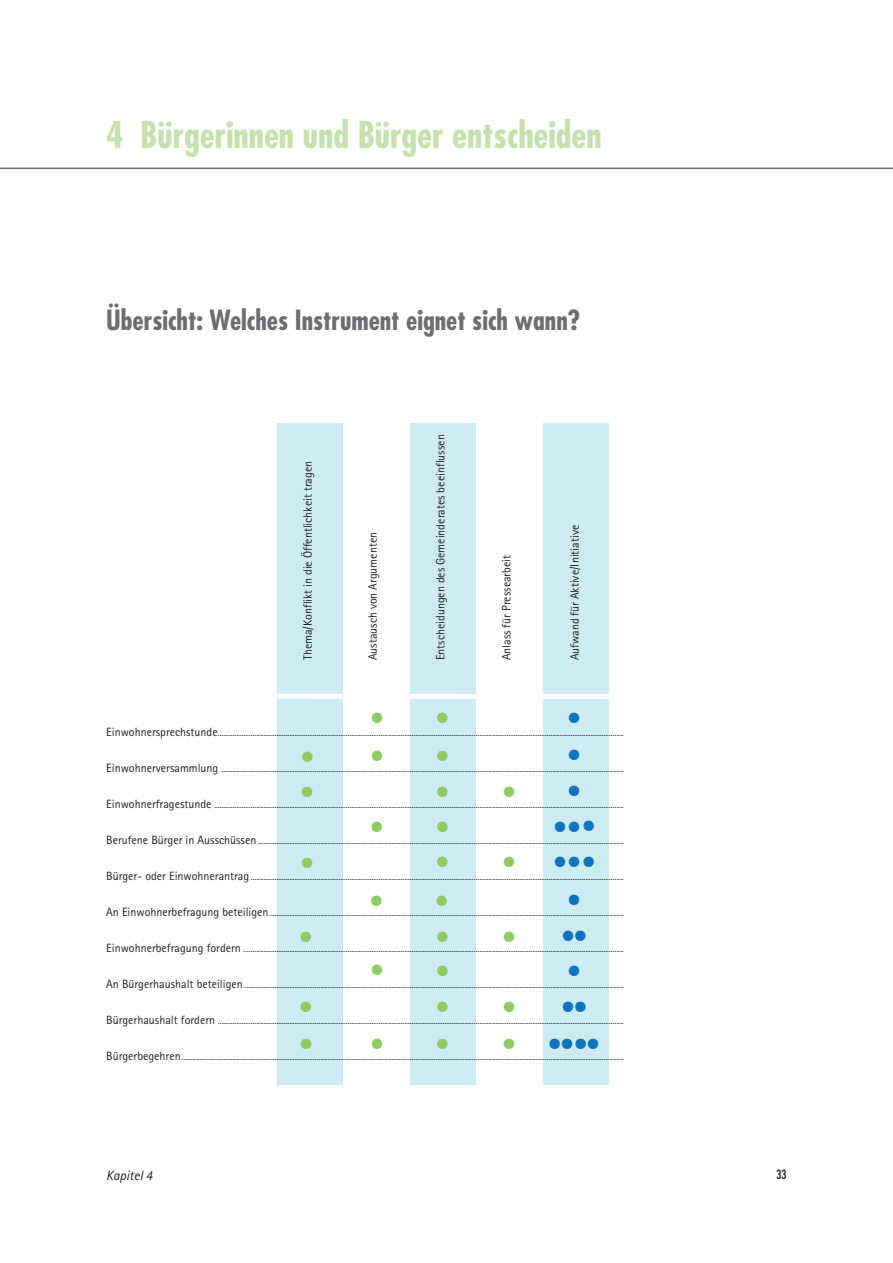
<style>
.page{position:relative;width:893px;height:1263px;background:#fff}
.page>*{position:absolute;margin:0;border:0;box-sizing:border-box;transform-origin:0 0}
.t1{font:48px "Helvetica";color:#8fca64}
.t2{font:48px/36.6px "Helvetica";color:#1074bc}
.t3{font:700 condensed 36px "Futura";color:#c6e1ae}
.t4{font:700 condensed 27px "Futura";color:#6c6d70}
.t5{font:italic 13.5px "Agfa Rotis Sans Serif";color:#231f20}
.t6{font:500 13.5px "Futura Condensed BQ";color:#231f20}
.t7{font:12px "Agfa Rotis Sans Serif";color:#231f20}
.t8{font:9px "Agfa Rotis Sans Serif";color:#231f20}
.s1{font-size:12px}
</style>
<div class="page">
<div style="left:277px;top:423px;width:66px;height:661px;background:#cdebf2"></div>
<div style="left:410px;top:423px;width:66px;height:661px;background:#cdebf2"></div>
<div style="left:543px;top:423px;width:66px;height:661px;background:#cdebf2"></div>
<hr style="left:0;top:168px;width:893px;height:1px;background:#6c6d70">
<div style="left:54px;top:694px;width:577px;height:5px;background:#fff"></div>
<h2 class="t3" style="left:106px;top:119px;width:497px">4 Bürgerinnen und Bürger entscheiden</h2>
<h3 class="t4" style="left:106px;top:308px;width:475px">Übersicht: Welches Instrument eignet sich wann?</h3>
<h3 class="t7" style="left:303px;top:660px;width:201px;rotate:-90deg">Thema/Konflikt in die Öffentlichkeit tragen</h3>
<h3 class="t7" style="left:369px;top:660px;width:130px;rotate:-90deg">Austausch von Argumenten</h3>
<h3 class="t7" style="left:436px;top:660px;width:227px;rotate:-90deg">Entscheidungen des Gemeinderates beeinflussen</h3>
<h3 class="t7" style="left:502px;top:660px;width:107px;rotate:-90deg">Anlass für Pressearbeit</h3>
<h3 class="t7" style="left:571px;top:660px;width:137px;rotate:-90deg">Aufwand für Aktive/Initiative</h3>
<h1 class="t1" style="left:368px;top:690px;width:84px">• •</h1>
<h1 class="t1" style="left:368px;top:728px;width:84px">• •</h1>
<h1 class="t2" style="left:566px;top:700px;width:18px;text-align:justify">• • •</h1>
<h1 class="t2" style="left:552px;top:809px;width:47px">•••</h1>
<h1 class="t2" style="left:552px;top:844px;width:47px;line-height:37.5px">••• •</h1>
<h1 class="t2" style="left:560px;top:920px;width:31px;line-height:34.3px">•• •</h1>
<h1 class="t2" style="left:560px;top:989px;width:31px">••</h1>
<h1 class="t2" style="left:546px;top:1026px;width:57px">••••</h1>
<p class="t8" style="left:106px;top:730px;width:519px"><span class="s1">Einwohnersprechstunde</span>..............................................................................................................................................................................................................................</p>
<p class="t8" style="left:106px;top:766px;width:519px"><span class="s1">Einwohnerversammlung</span> ............................................................................................................................................................................................................................</p>
<p class="t8" style="left:106px;top:802px;width:519px"><span class="s1">Einwohnerfragestunde</span> ................................................................................................................................................................................................................................</p>
<p class="t8" style="left:106px;top:838px;width:519px"><span class="s1">Berufene Bürger in Ausschüssen</span> ........................................................................................................................................................................................................</p>
<p class="t8" style="left:106px;top:874px;width:519px"><span class="s1">Bürger- oder Einwohnerantrag</span> ............................................................................................................................................................................................................</p>
<p class="t8" style="left:106px;top:910px;width:519px"><span class="s1">An Einwohnerbefragung beteiligen</span>..................................................................................................................................................................................................</p>
<p class="t8" style="left:106px;top:946px;width:519px"><span class="s1">Einwohnerbefragung fordern</span> ................................................................................................................................................................................................................</p>
<p class="t8" style="left:106px;top:982px;width:519px"><span class="s1">An Bürgerhaushalt beteiligen</span>................................................................................................................................................................................................................</p>
<p class="t8" style="left:106px;top:1018px;width:519px"><span class="s1">Bürgerhaushalt fordern</span> ..............................................................................................................................................................................................................................</p>
<p class="t8" style="left:106px;top:1054px;width:519px"><span class="s1">Bürgerbegehren</span>..................................................................................................................................................................................................................................................</p>
<h1 class="t1" style="left:299px;top:729px;width:18px">•</h1>
<h1 class="t1" style="left:299px;top:764px;width:18px">•</h1>
<h1 class="t1" style="left:434px;top:764px;width:85px">• •</h1>
<h1 class="t1" style="left:368px;top:799px;width:18px">•</h1>
<h1 class="t1" style="left:434px;top:799px;width:18px">•</h1>
<h1 class="t1" style="left:299px;top:835px;width:18px">•</h1>
<h1 class="t1" style="left:434px;top:835px;width:85px">• •</h1>
<h1 class="t1" style="left:368px;top:873px;width:84px">• •</h1>
<h1 class="t1" style="left:297px;top:909px;width:18px">•</h1>
<h1 class="t1" style="left:434px;top:909px;width:85px">• •</h1>
<h1 class="t1" style="left:368px;top:943px;width:18px">•</h1>
<h1 class="t1" style="left:434px;top:943px;width:18px">•</h1>
<h1 class="t1" style="left:297px;top:979px;width:18px">•</h1>
<h1 class="t1" style="left:434px;top:979px;width:85px">• •</h1>
<h1 class="t1" style="left:298px;top:1016px;width:18px">•</h1>
<h1 class="t1" style="left:434px;top:1016px;width:85px">• •</h1>
<h1 class="t1" style="left:368px;top:1016px;width:18px">•</h1>
<h3 class="t5" style="left:106px;top:1170px;width:48px">Kapitel 4</h3>
<h3 class="t6" style="left:776px;top:1167px;width:12px">33</h3>
</div>
